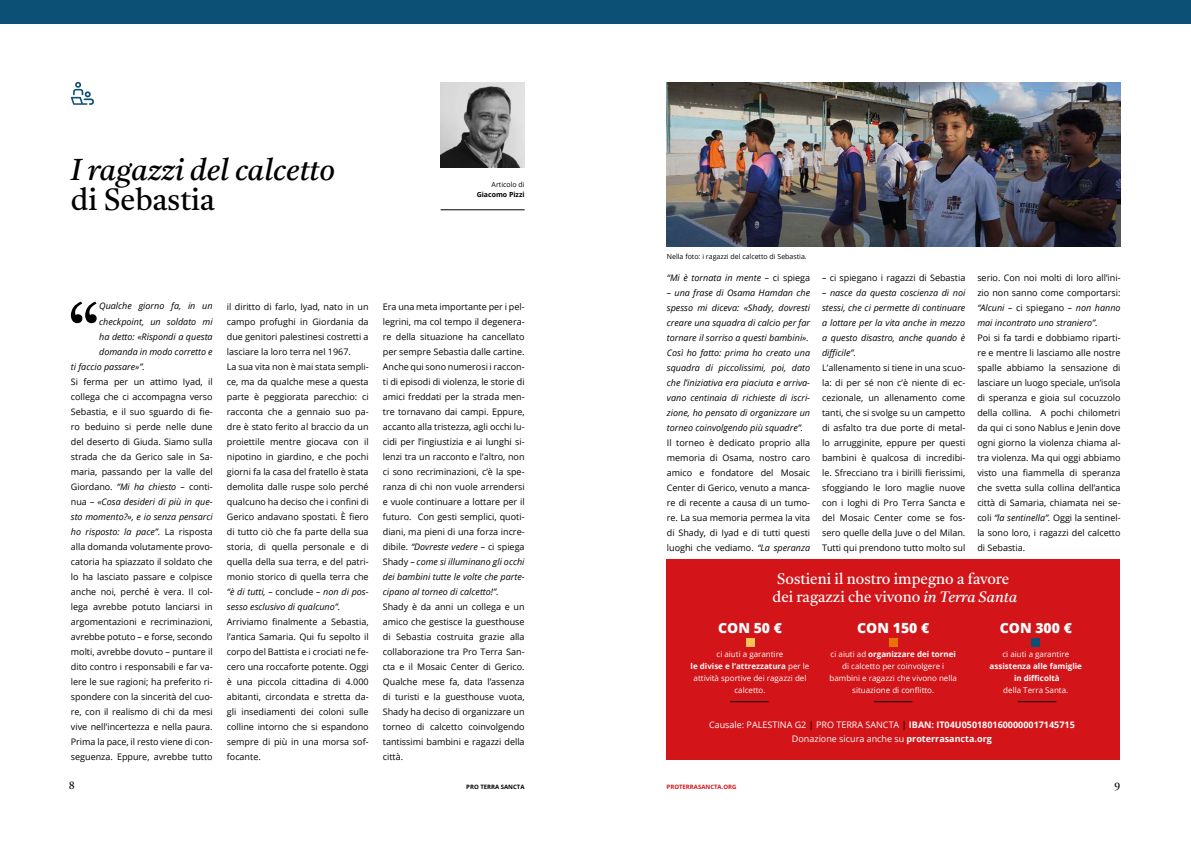
<style>
.page{position:relative;width:1191px;height:842px;background:#fff}
.page>*{position:absolute;margin:0;border:0;box-sizing:border-box;transform-origin:0 0}
.t1{font:73.2px "Castoro";color:#000}
.t2{font:italic 30px "Castoro";color:#000}
.t3{font:30px "Castoro";color:#000}
.t4{font:15px/18px "Castoro";color:#fff;text-align:center}
.t5{font:800 14px "Open Sans";color:#fff}
.t6{font:10px "Castoro";color:#000}
.t7{font:9px/15px "Open Sans";color:#000;text-align:justify}
.t8{font:italic 9px/15px "Open Sans";color:#000}
.t9{font:9px/14px "Open Sans";color:#fff;text-align:center}
.t10{font:8px/12px "Open Sans";color:#fff;text-align:center}
.t11{font:700 8px/12px "Open Sans";color:#fff;text-align:center}
.t12{font:7px "Open Sans";color:#000}
.t13{font:700 7px "Open Sans";color:#000}
.t14{font:700 6px "Open Sans";color:#d31418}
.t15{font:700 6px "Open Sans";color:#000}
.s1{font-style:italic}
.s2{font-style:normal}
.s3{font-weight:700}
.s4{color:#000}
</style>
<div class="page">
<div style="left:0;top:0;width:1191px;height:23px;background:#0c5076"></div>
<img style="left:440px;top:82px;width:84px;height:85px">
<hr style="left:440px;top:210px;width:84px;height:1px;background:#000">
<div style="left:666px;top:560px;width:454px;height:200px;background:#d31418"></div>
<div style="left:889px;top:639px;width:8px;height:8px;background:#e97306"></div>
<div style="left:746px;top:639px;width:8px;height:8px;background:#fcc357"></div>
<div style="left:1031px;top:639px;width:8px;height:8px;background:#0c5076"></div>
<hr style="left:730px;top:701px;width:38px;height:1px;background:#000">
<hr style="left:874px;top:701px;width:38px;height:1px;background:#000">
<hr style="left:1018px;top:701px;width:38px;height:1px;background:#000">
<img style="left:667px;top:82px;width:453px;height:165px">
<svg style="left:71px;top:82px;width:23px;height:23px"></svg>
<h2 class="t2" style="left:71px;top:157px;width:266px">I ragazzi del calcetto</h2>
<h2 class="t3" style="left:71px;top:182px;width:146px">di Sebastia</h2>
<p class="t12" style="left:491px;top:182px;width:34px">Articolo di</p>
<p class="t13" style="left:477px;top:192px;width:49px">Giacomo Pizzi</p>
<h1 class="t1" style="left:69px;top:288px;width:32px">“</h1>
<p class="t8" style="left:99px;top:300px;width:115px">Qualche giorno fa, in un</p>
<p class="t8" style="left:99px;top:315px;width:115px">checkpoint, un soldato mi</p>
<p class="t8" style="left:99px;top:330px;width:115px">ha detto: «Rispondi a questa</p>
<p class="t8" style="left:99px;top:345px;width:115px">domanda in modo corretto e</p>
<p class="t8" style="left:71px;top:360px;width:75px">ti faccio passare»”.</p>
<p class="t7" style="left:71px;top:375px;width:143px">Si ferma per un attimo Iyad, il collega che ci accompagna verso Sebastia, e il suo sguardo di fie&shy;ro beduino si perde nelle dune del deserto di Giuda. Siamo sulla strada che da Gerico sale in Sa&shy;maria, passando per la valle del Giordano. <span class="s1">“Mi ha chiesto –</span> conti&shy;nua <span class="s1">– «Cosa desideri di più in que&shy;sto momento?», e io senza pensarci ho risposto: la pace”.</span> La risposta alla domanda volutamente provo&shy;catoria ha spiazzato il soldato che lo ha lasciato passare e colpisce anche noi, perché è vera. Il col&shy;lega avrebbe potuto lanciarsi in argomentazioni e recriminazioni, avrebbe potuto – e forse, secondo molti, avrebbe dovuto – puntare il dito contro i responsabili e far va&shy;lere le sue ragioni; ha preferito ri&shy;spondere con la sincerità del cuo&shy;re, con il realismo di chi da mesi vive nell’incertezza e nella paura.<br>Prima la pace, il resto viene di con&shy;seguenza. Eppure, avrebbe tutto</p>
<p class="t7" style="left:227px;top:300px;width:143px;text-align:left">il diritto di farlo, Iyad, nato in un campo profughi in Giordania da due genitori palestinesi costretti a lasciare la loro terra nel 1967.<br>La sua vita non è mai stata sempli&shy;ce, ma da qualche mese a questa parte è peggiorata parecchio: ci racconta che a gennaio suo pa&shy;dre è stato ferito al braccio da un proiettile mentre giocava con il nipotino in giardino, e che pochi giorni fa la casa del fratello è stata demolita dalle ruspe solo perché qualcuno ha deciso che i confini di Gerico andavano spostati. È fiero di tutto ciò che fa parte della sua storia, di quella personale e di quella della sua terra, e del patri&shy;monio storico di quella terra che <span class="s1">“è di tutti, –</span> conclude <span class="s1">– non di pos&shy;sesso esclusivo di qualcuno”.</span></p>
<p class="t7" style="left:227px;top:614px;width:143px">Arriviamo finalmente a Sebastia, l’antica Samaria. Qui fu sepolto il corpo del Battista e i crociati ne fe&shy;cero una roccaforte potente. Oggi è una piccola cittadina di 4.000 abitanti, circondata e stretta da&shy;gli insediamenti dei coloni sulle colline intorno che si espandono sempre di più in una morsa sof&shy;focante.</p>
<p class="t7" style="left:383px;top:300px;width:143px">Era una meta importante per i pel&shy;legrini, ma col tempo il degenera&shy;re della situazione ha cancellato per sempre Sebastia dalle cartine.<br>Anche qui sono numerosi i raccon&shy;ti di episodi di violenza, le storie di amici freddati per la strada men&shy;tre tornavano dai campi. Eppure, accanto alla tristezza, agli occhi lu&shy;cidi per l’ingiustizia e ai lunghi si&shy;lenzi tra un racconto e l’altro, non ci sono recriminazioni, c’è la spe&shy;ranza di chi non vuole arrendersi e vuole continuare a lottare per il futuro. Con gesti semplici, quoti&shy;diani, ma pieni di una forza incre&shy;dibile. <span class="s1">“Dovreste vedere –</span> ci spiega Shady <span class="s1">– come si illuminano gli occhi dei bambini tutte le volte che parte&shy;cipano al torneo di calcetto!”.</span></p>
<p class="t7" style="left:383px;top:600px;width:143px">Shady è da anni un collega e un amico che gestisce la guesthouse di Sebastia costruita grazie alla collaborazione tra Pro Terra San&shy;cta e il Mosaic Center di Gerico.<br>Qualche mese fa, data l’assenza di turisti e la guesthouse vuota, Shady ha deciso di organizzare un torneo di calcetto coinvolgendo tantissimi bambini e ragazzi della città.</p>
<p class="t12" style="left:667px;top:254px;width:141px">Nella foto: i ragazzi del calcetto di Sebastia.</p>
<p class="t8" style="left:667px;top:271px;width:145px">“Mi è tornata in mente – <span class="s2">ci spiega</span></p>
<p class="t8" style="left:667px;top:286px;width:145px">– una frase di Osama Hamdan che spesso mi diceva: «Shady, dovresti creare una squadra di calcio per far tornare il sorriso a questi bambini».<br>Così ho fatto: prima ho creato una squadra di piccolissimi, poi, dato che l’iniziativa era piaciuta e arriva&shy;vano centinaia di richieste di iscri&shy;zione, ho pensato di organizzare un torneo coinvolgendo più squadre”.</p>
<p class="t7" style="left:667px;top:436px;width:145px">Il torneo è dedicato proprio alla memoria di Osama, nostro caro amico e fondatore del Mosaic Center di Gerico, venuto a manca&shy;re di recente a causa di un tumo&shy;re. La sua memoria permea la vita di Shady, di Iyad e di tutti questi luoghi che vediamo. <span class="s1">“La speranza</span></p>
<p class="t7" style="left:822px;top:271px;width:145px"><span class="s1">–</span> ci spiegano i ragazzi di Sebastia</p>
<p class="t8" style="left:822px;top:286px;width:145px;text-align:justify">– nasce da questa coscienza di noi stessi, che ci permette di continuare a lottare per la vita anche in mezzo a questo disastro, anche quando è difficile”.</p>
<p class="t7" style="left:822px;top:361px;width:145px">L’allenamento si tiene in una scuo&shy;la: di per sé non c’è niente di ec&shy;cezionale, un allenamento come tanti, che si svolge su un campetto di asfalto tra due porte di metal&shy;lo arrugginite, eppure per questi bambini è qualcosa di incredibi&shy;le. Sfrecciano tra i birilli fierissimi, sfoggiando le loro maglie nuove con i loghi di Pro Terra Sancta e del Mosaic Center come se fos&shy;sero quelle della Juve o del Milan.<br>Tutti qui prendono tutto molto sul</p>
<p class="t7" style="left:977px;top:271px;width:145px">serio. Con noi molti di loro all’ini&shy;zio non sanno come comportarsi: <span class="s1">“Alcuni –</span> ci spiegano <span class="s1">– non hanno mai incontrato uno straniero”.</span></p>
<p class="t7" style="left:977px;top:331px;width:145px">Poi si fa tardi e dobbiamo riparti&shy;re e mentre li lasciamo alle nostre spalle abbiamo la sensazione di lasciare un luogo speciale, un’isola di speranza e gioia sul cocuzzolo della collina. A pochi chilometri da qui ci sono Nablus e Jenin dove ogni giorno la violenza chiama al&shy;tra violenza. Ma qui oggi abbiamo visto una fiammella di speranza che svetta sulla collina dell’antica città di Samaria, chiamata nei se&shy;coli <span class="s1">“la sentinella”.</span> Oggi la sentinel&shy;la sono loro, i ragazzi del calcetto di Sebastia.</p>
<h3 class="t4" style="left:772px;top:570px;width:246px">Sostieni il nostro impegno a favore dei ragazzi che vivono <span class="s1">in Terra Santa</span></h3>
<h3 class="t5" style="left:718px;top:620px;width:65px">CON 50 €</h3>
<p class="t10" style="left:690px;top:648px;width:120px">ci aiuti a garantire<br><span class="s3">le divise e l’attrezzatura</span> per le attività sportive dei ragazzi del calcetto.</p>
<h3 class="t5" style="left:857px;top:620px;width:74px">CON 150 €</h3>
<p class="t10" style="left:829px;top:648px;width:129px">ci aiuti ad <span class="s3">organizzare dei tornei </span>di calcetto per coinvolgere i bambini e ragazzi che vivono nella situazione di conflitto.</p>
<h3 class="t5" style="left:999px;top:620px;width:74px">CON 300 €</h3>
<p class="t10" style="left:1002px;top:648px;width:68px">ci aiuti a garantire</p>
<p class="t11" style="left:989px;top:660px;width:94px">assistenza alle famiglie in difficoltà</p>
<p class="t10" style="left:1003px;top:684px;width:67px">della Terra Santa.</p>
<p class="t9" style="left:709px;top:718px;width:367px">Causale: PALESTINA G2 <span class="s4">|</span> PRO TERRA SANCTA <span class="s4">|</span> <span class="s3">IBAN: IT04U0501801600000017145715<br></span>Donazione sicura anche su <span class="s3">proterrasancta.org</span></p>
<p class="t6" style="left:69px;top:780px;width:7px">8</p>
<p class="t6" style="left:1114px;top:780px;width:7px">9</p>
<p class="t15" style="left:466px;top:784px;width:60px">PRO TERRA SANCTA</p>
<p class="t14" style="left:666px;top:784px;width:71px">PROTERRASANCTA.ORG</p>
</div>
